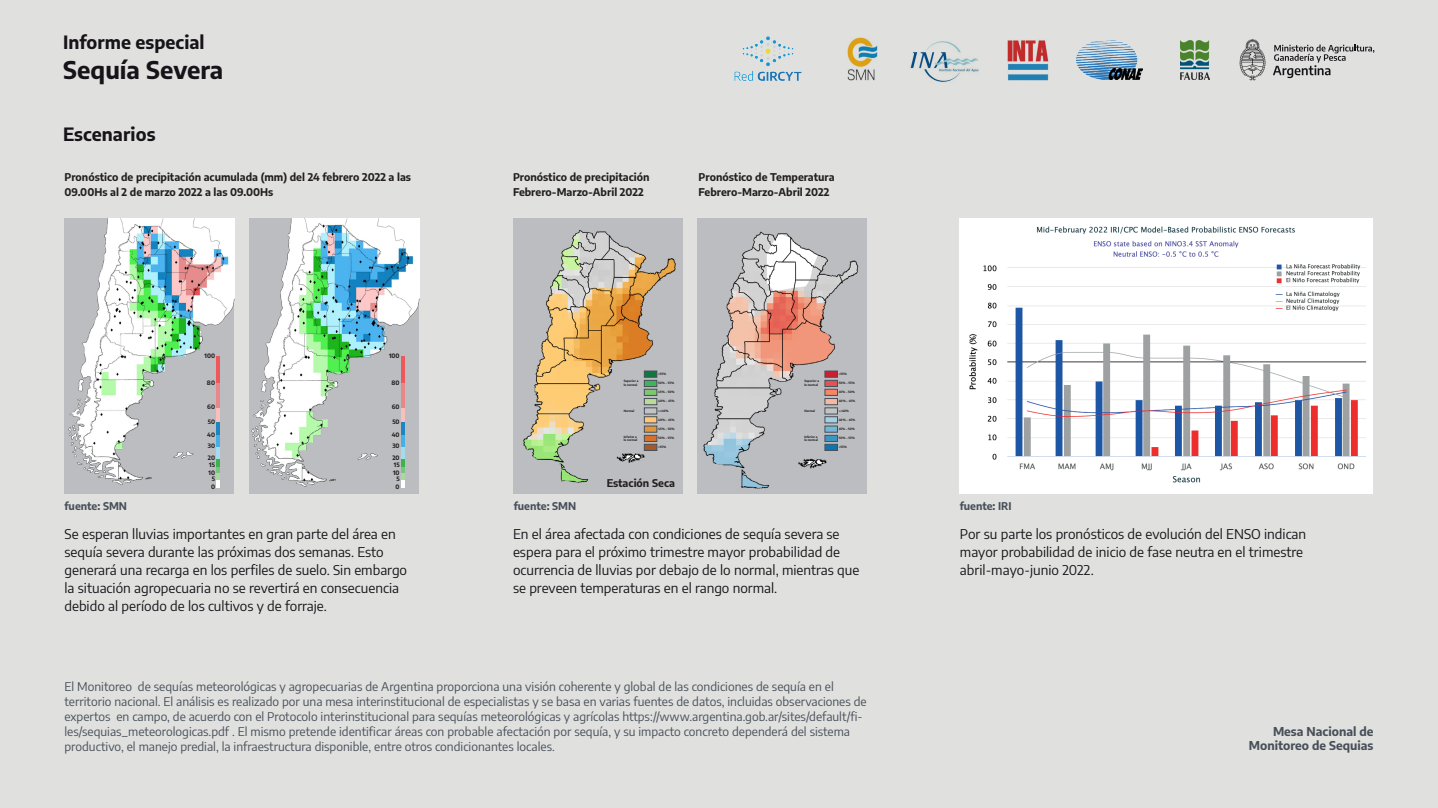
<style>
.page{position:relative;width:1438px;height:808px;background:#fff}
.page>*{position:absolute;margin:0;border:0;box-sizing:border-box;transform-origin:0 0}
.t1{font:700 24px "Encode Sans";color:#171419}
.t2{font:700 18px "Encode Sans";color:#171419}
.t3{font:13.5px/18px "Encode Sans";color:#171419}
.t4{font:12px/15px "Encode Sans";color:#484f59}
.t5{font:700 12px/14.4px "Encode Sans";color:#484f59;text-align:right}
.t6{font:700 10.5px/15px "Encode Sans";color:#231f20}
.t7{font:700 10.5px "Encode Sans";color:#484f59}
.t8{font:700 6px/12.9px "Encode Sans";color:#231f20}
.t9{font:700 3px/3.4px "Encode Sans";color:#231f20}
</style>
<div class="page">
<div style="left:0;top:0;width:1437px;height:808px;background:#e0e1df"></div>
<img style="left:249px;top:218px;width:170px;height:276px">
<img style="left:65px;top:218px;width:169px;height:276px">
<hr style="left:401px;top:356px;width:4px;height:27px;background:#ef585a">
<hr style="left:401px;top:383px;width:4px;height:26px;background:#e8888b">
<hr style="left:401px;top:408px;width:4px;height:14px;background:#f9bebe">
<hr style="left:401px;top:422px;width:4px;height:13px;background:#1d85bf">
<hr style="left:401px;top:435px;width:4px;height:13px;background:#46afe3">
<hr style="left:401px;top:447px;width:4px;height:13px;background:#a2dcee">
<svg style="left:401px;top:459px;width:4px;height:28px"></svg>
<hr style="left:216px;top:356px;width:4px;height:27px;background:#ef585a">
<hr style="left:216px;top:383px;width:4px;height:26px;background:#e8888b">
<hr style="left:216px;top:408px;width:4px;height:14px;background:#f9bebe">
<hr style="left:216px;top:422px;width:4px;height:13px;background:#1d85bf">
<hr style="left:216px;top:435px;width:4px;height:13px;background:#46afe3">
<hr style="left:216px;top:447px;width:4px;height:13px;background:#a2dcee">
<svg style="left:216px;top:459px;width:4px;height:28px"></svg>
<div style="left:697px;top:218px;width:169px;height:276px;background:#bcbdc0"></div>
<div style="left:513px;top:218px;width:169px;height:276px;background:#bcbdc0"></div>
<img style="left:703px;top:231px;width:156px;height:258px">
<img style="left:523px;top:230px;width:153px;height:253px">
<svg style="left:644px;top:371px;width:13px;height:6px"></svg>
<div style="left:644px;top:380px;width:13px;height:7px;background:#40b45b;border:1px solid #484f59"></div>
<svg style="left:644px;top:389px;width:13px;height:6px"></svg>
<div style="left:644px;top:398px;width:13px;height:7px;background:#bbdb96;border:1px solid #484f59"></div>
<svg style="left:644px;top:408px;width:13px;height:6px"></svg>
<svg style="left:644px;top:417px;width:13px;height:6px"></svg>
<svg style="left:644px;top:426px;width:13px;height:6px"></svg>
<div style="left:644px;top:435px;width:13px;height:7px;background:#d7702b;border:1px solid #484f59"></div>
<div style="left:644px;top:444px;width:13px;height:7px;background:#a85824;border:1px solid #484f59"></div>
<svg style="left:824px;top:371px;width:13px;height:6px"></svg>
<div style="left:824px;top:380px;width:13px;height:7px;background:#e05254;border:1px solid #484f59"></div>
<svg style="left:824px;top:389px;width:13px;height:6px"></svg>
<div style="left:824px;top:398px;width:13px;height:7px;background:#f4baa1;border:1px solid #484f59"></div>
<svg style="left:824px;top:408px;width:13px;height:6px"></svg>
<svg style="left:824px;top:417px;width:13px;height:6px"></svg>
<svg style="left:824px;top:426px;width:13px;height:6px"></svg>
<div style="left:824px;top:435px;width:13px;height:7px;background:#3d95c2;border:1px solid #484f59"></div>
<div style="left:824px;top:444px;width:13px;height:7px;background:#0a76b3;border:1px solid #484f59"></div>
<img style="left:959px;top:218px;width:413px;height:276px">
<svg style="left:1273px;top:44px;width:101px;height:34px"></svg>
<svg style="left:1239px;top:39px;width:26px;height:41px"></svg>
<img style="left:847px;top:38px;width:30px;height:43px">
<img style="left:1076px;top:41px;width:66px;height:39px">
<img style="left:1180px;top:40px;width:29px;height:40px">
<img style="left:1007px;top:40px;width:41px;height:41px">
<img style="left:910px;top:41px;width:69px;height:41px">
<img style="left:734px;top:36px;width:68px;height:45px">
<h2 class="t2" style="left:63px;top:29px;width:143px">Informe especial</h2>
<h1 class="t1" style="left:63px;top:52px;width:161px">Sequía Severa</h1>
<h2 class="t2" style="left:63px;top:121px;width:94px">Escenarios</h2>
<p class="t6" style="left:64px;top:169px;width:348px">Pronóstico de precipitación acumulada (mm) del 24 febrero 2022 a las<br>09.00Hs al 2 de marzo 2022 a las 09.00Hs</p>
<p class="t6" style="left:513px;top:169px;width:138px">Pronóstico de precipitación<br>Febrero-Marzo-Abril 2022</p>
<p class="t6" style="left:698px;top:169px;width:137px">Pronóstico de Temperatura<br>Febrero-Marzo-Abril 2022</p>
<p class="t8" style="left:389px;top:349px;width:12px">100</p>
<p class="t8" style="left:391px;top:375px;width:10px">80</p>
<p class="t8" style="left:392px;top:400px;width:9px">60</p>
<p class="t8" style="left:392px;top:415px;width:9px">50<br>40</p>
<p class="t8" style="left:392px;top:439px;width:9px;line-height:11.9px">30<br>20</p>
<p class="t8" style="left:393px;top:461px;width:8px;line-height:7.5px">15<br>10</p>
<p class="t8" style="left:395px;top:475px;width:6px;line-height:7.2px">5<br>0</p>
<p class="t3" style="left:64px;top:524px;width:344px">Se esperan lluvias importantes en gran parte del área en sequía severa durante las próximas dos semanas. Esto generará una recarga en los perfiles de suelo. Sin embargo la situación agropecuaria no se revertirá en consecuencia debido al período de los cultivos y de forraje.</p>
<p class="t8" style="left:204px;top:349px;width:12px">100</p>
<p class="t8" style="left:207px;top:375px;width:10px">80</p>
<p class="t8" style="left:207px;top:400px;width:9px">60</p>
<p class="t8" style="left:207px;top:415px;width:9px">50<br>40</p>
<p class="t8" style="left:208px;top:439px;width:9px;line-height:11.9px">30<br>20</p>
<p class="t8" style="left:208px;top:461px;width:8px;line-height:7.5px">15<br>10</p>
<p class="t8" style="left:211px;top:475px;width:6px;line-height:7.2px">5<br>0</p>
<p class="t9" style="left:658px;top:372px;width:10px">&gt;55%</p>
<p class="t9" style="left:838px;top:372px;width:10px">&gt;55%</p>
<p class="t9" style="left:623px;top:379px;width:16px">Superior a lo normal</p>
<p class="t9" style="left:804px;top:379px;width:16px">Superior a lo normal</p>
<p class="t9" style="left:658px;top:381px;width:18px">50% - 55%</p>
<p class="t9" style="left:658px;top:390px;width:18px">45% - 50%</p>
<p class="t9" style="left:658px;top:399px;width:18px">40% - 45%</p>
<p class="t9" style="left:658px;top:409px;width:12px">&gt;=40%</p>
<p class="t9" style="left:658px;top:418px;width:18px">40% - 45%</p>
<p class="t9" style="left:658px;top:427px;width:18px">45% - 50%</p>
<p class="t9" style="left:658px;top:436px;width:18px">50% - 55%</p>
<p class="t9" style="left:838px;top:381px;width:18px">50% - 55%</p>
<p class="t9" style="left:838px;top:390px;width:18px">45% - 50%</p>
<p class="t9" style="left:838px;top:399px;width:18px">40% - 45%</p>
<p class="t9" style="left:838px;top:409px;width:12px">&gt;=40%</p>
<p class="t9" style="left:838px;top:418px;width:18px">40% - 45%</p>
<p class="t9" style="left:838px;top:427px;width:18px">45% - 50%</p>
<p class="t9" style="left:838px;top:436px;width:18px">50% - 55%</p>
<p class="t9" style="left:623px;top:409px;width:12px">Normal</p>
<p class="t9" style="left:804px;top:409px;width:12px">Normal</p>
<p class="t9" style="left:623px;top:435px;width:15px">Inferior a lo normal</p>
<p class="t9" style="left:804px;top:435px;width:15px">Inferior a lo normal</p>
<p class="t9" style="left:658px;top:445px;width:10px">&gt;55%</p>
<p class="t9" style="left:838px;top:445px;width:10px">&gt;55%</p>
<p class="t6" style="left:606px;top:475px;width:70px">Estación Seca</p>
<p class="t7" style="left:64px;top:498px;width:64px">fuente: SMN</p>
<p class="t7" style="left:513px;top:498px;width:64px">fuente: SMN</p>
<p class="t7" style="left:959px;top:498px;width:53px">fuente: IRI</p>
<p class="t3" style="left:513px;top:524px;width:348px">En el área afectada con condiciones de sequía severa se espera para el próximo trimestre mayor probabilidad de ocurrencia de lluvias por debajo de lo normal, mientras que se preveen temperaturas en el rango normal.</p>
<p class="t3" style="left:959px;top:524px;width:348px">Por su parte los pronósticos de evolución del ENSO indican mayor probabilidad de inicio de fase neutra en el trimestre abril-mayo-junio 2022.</p>
<p class="t4" style="left:64px;top:678px;width:803px">El Monitoreo de sequías meteorológicas y agropecuarias de Argentina proporciona una visión coherente y global de las condiciones de sequía en el territorio nacional. El análisis es realizado por una mesa interinstitucional de especialistas y se basa en varias fuentes de datos, incluidas observaciones de expertos en campo, de acuerdo con el Protocolo interinstitucional para sequías meteorológicas y agrícolas https://www.argentina.gob.ar/sites/default/fi&shy;les/sequias_meteorologicas.pdf . El mismo pretende identificar áreas con probable afectación por sequía, y su impacto concreto dependerá del sistema productivo, el manejo predial, la infraestructura disponible, entre otros condicionantes locales.</p>
<p class="t5" style="left:1248px;top:723px;width:126px">Mesa Nacional de<br>Monitoreo de Sequias</p>
</div>
